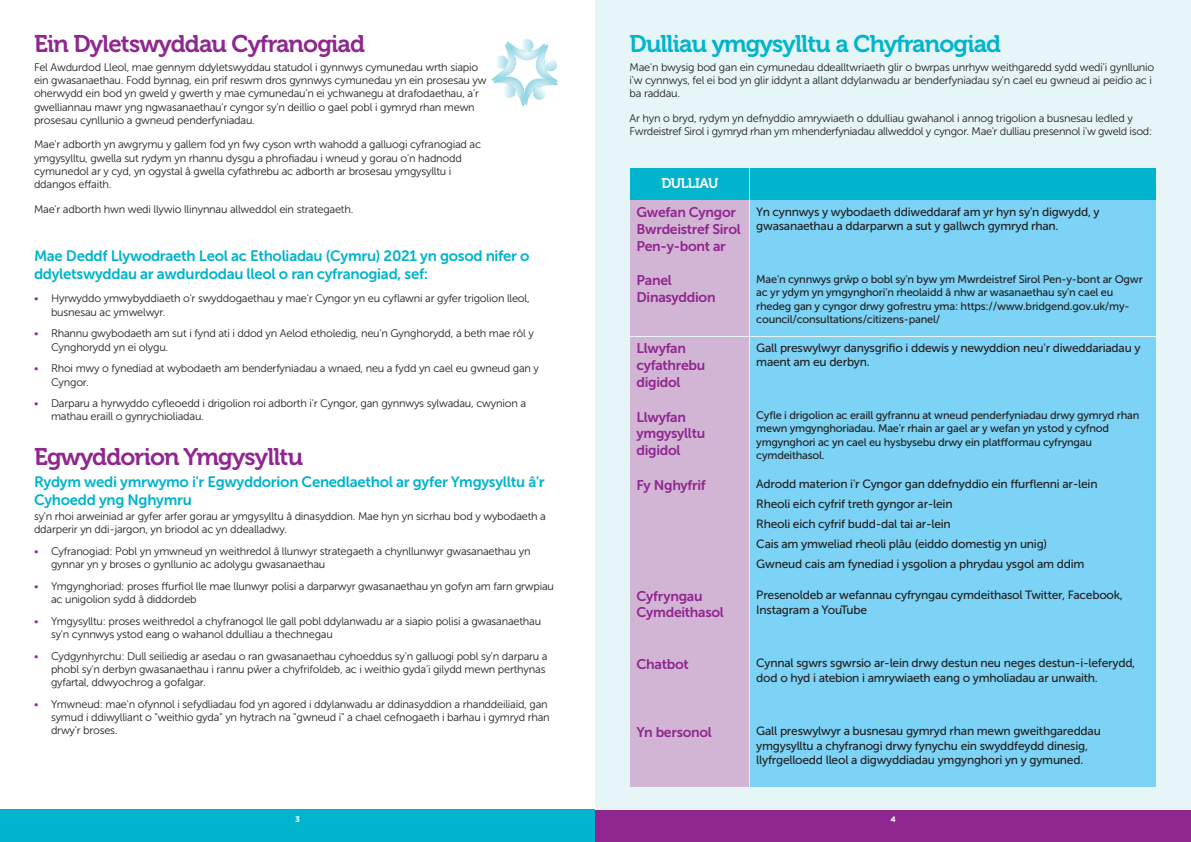
<style>
.page{position:relative;width:1191px;height:842px;background:#fff}
.page>*{position:absolute;margin:0;border:0;box-sizing:border-box;transform-origin:0 0}
.t1{font:24px "Museo 700";letter-spacing:-.035em;color:#90268f}
.t2{font:24px "Museo 700";letter-spacing:-.035em;color:#00b4cd}
.t3{font:15px/18px "Museo Sans 700";letter-spacing:-.02em;color:#00b4cd}
.t4{font:14px/16.8px "Museo Sans 700";letter-spacing:-.02em;color:#90268f}
.t5{font:14px "Museo 700";letter-spacing:-.035em;color:#fff}
.t6{font:12px/14.4px "Museo Sans 500";letter-spacing:-.02em;color:#231f20}
.t7{font:11px/13.2px "Museo Sans 300";letter-spacing:-.02em;color:#231f20}
.t8{font:11px/13.2px "Museo Sans 500";letter-spacing:-.02em;color:#231f20}
.t9{font:700 8px "Gotham";color:#fff}
.s1{color:#90268f}
</style>
<div class="page">
<div style="left:0;top:810px;width:595px;height:32px;background:#00b4cd"></div>
<div style="left:595px;top:810px;width:596px;height:32px;background:#90268f"></div>
<div style="left:595px;top:0;width:596px;height:810px;background:#e6f5f8"></div>
<div style="left:630px;top:169px;width:119px;height:31px;background:#00b4cd"></div>
<div style="left:750px;top:169px;width:406px;height:31px;background:#00b4cd"></div>
<div style="left:630px;top:201px;width:119px;height:67px;background:#d2b5d5"></div>
<div style="left:750px;top:201px;width:406px;height:67px;background:#7cd3f6"></div>
<div style="left:630px;top:269px;width:119px;height:67px;background:#d2b5d5"></div>
<div style="left:750px;top:269px;width:406px;height:67px;background:#7cd3f6"></div>
<div style="left:630px;top:337px;width:119px;height:67px;background:#d2b5d5"></div>
<div style="left:750px;top:337px;width:406px;height:67px;background:#7cd3f6"></div>
<div style="left:630px;top:405px;width:119px;height:67px;background:#d2b5d5"></div>
<div style="left:750px;top:405px;width:406px;height:67px;background:#7cd3f6"></div>
<div style="left:630px;top:473px;width:119px;height:110px;background:#d2b5d5"></div>
<div style="left:750px;top:473px;width:406px;height:110px;background:#7cd3f6"></div>
<div style="left:630px;top:584px;width:119px;height:67px;background:#d2b5d5"></div>
<div style="left:750px;top:584px;width:406px;height:67px;background:#7cd3f6"></div>
<div style="left:630px;top:652px;width:119px;height:67px;background:#d2b5d5"></div>
<div style="left:750px;top:652px;width:406px;height:67px;background:#7cd3f6"></div>
<div style="left:630px;top:720px;width:119px;height:67px;background:#d2b5d5"></div>
<div style="left:750px;top:720px;width:406px;height:67px;background:#7cd3f6"></div>
<svg style="left:491px;top:39px;width:67px;height:67px"></svg>
<p class="t1" style="left:34px;top:35px;width:332px">Ein Dyletswyddau Cyfranogiad</p>
<p class="t7" style="left:34px;top:62px;width:454px">Fel Awdurdod Lleol, mae gennym ddyletswyddau statudol i gynnwys cymunedau wrth siapio ein gwasanaethau. Fodd bynnag, ein prif reswm dros gynnwys cymunedau yn ein prosesau yw oherwydd ein bod yn gweld y gwerth y mae cymunedau'n ei ychwanegu at drafodaethau, a'r gwelliannau mawr yng ngwasanaethau'r cyngor sy'n deillio o gael pobl i gymryd rhan mewn prosesau cynllunio a gwneud penderfyniadau.</p>
<p class="t7" style="left:34px;top:139px;width:448px">Mae'r adborth yn awgrymu y gallem fod yn fwy cyson wrth wahodd a galluogi cyfranogiad ac ymgysylltu, gwella sut rydym yn rhannu dysgu a phrofiadau i wneud y gorau o'n hadnodd cymunedol ar y cyd, yn ogystal â gwella cyfathrebu ac adborth ar brosesau ymgysylltu i ddangos effaith.</p>
<p class="t7" style="left:34px;top:203px;width:321px">Mae'r adborth hwn wedi llywio llinynnau allweddol ein strategaeth.</p>
<p class="t3" style="left:34px;top:248px;width:497px">Mae Deddf Llywodraeth Leol ac Etholiadau (Cymru) 2021 yn gosod nifer o ddyletswyddau ar awdurdodau lleol o ran cyfranogiad, sef:</p>
<p class="t7" style="left:51px;top:293px;width:480px;text-indent:-17px"><span class="s1">•</span> Hyrwyddo ymwybyddiaeth o'r swyddogaethau y mae'r Cyngor yn eu cyflawni ar gyfer trigolion lleol, busnesau ac ymwelwyr.</p>
<p class="t7" style="left:51px;top:328px;width:484px;text-indent:-17px"><span class="s1">•</span> Rhannu gwybodaeth am sut i fynd ati i ddod yn Aelod etholedig, neu'n Gynghorydd, a beth mae rôl y<br>Cynghorydd yn ei olygu.</p>
<p class="t7" style="left:51px;top:363px;width:489px;text-indent:-17px"><span class="s1">•</span> Rhoi mwy o fynediad at wybodaeth am benderfyniadau a wnaed, neu a fydd yn cael eu gwneud gan y<br>Cyngor.</p>
<p class="t7" style="left:51px;top:398px;width:476px;text-indent:-17px"><span class="s1">•</span> Darparu a hyrwyddo cyfleoedd i drigolion roi adborth i'r Cyngor, gan gynnwys sylwadau, cwynion a mathau eraill o gynrychioliadau.</p>
<p class="t1" style="left:34px;top:448px;width:270px">Egwyddorion Ymgysylltu</p>
<p class="t3" style="left:34px;top:474px;width:512px">Rydym wedi ymrwymo i'r Egwyddorion Cenedlaethol ar gyfer Ymgysylltu â'r<br>Cyhoedd yng Nghymru</p>
<p class="t7" style="left:34px;top:511px;width:513px">sy'n rhoi arweiniad ar gyfer arfer gorau ar ymgysylltu â dinasyddion. Mae hyn yn sicrhau bod y wybodaeth a ddarperir yn ddi-jargon, yn briodol ac yn ddealladwy.</p>
<p class="t7" style="left:51px;top:546px;width:481px;text-indent:-17px"><span class="s1">•</span> Cyfranogiad: Pobl yn ymwneud yn weithredol â llunwyr strategaeth a chynllunwyr gwasanaethau yn gynnar yn y broses o gynllunio ac adolygu gwasanaethau</p>
<p class="t7" style="left:51px;top:581px;width:504px;text-indent:-17px"><span class="s1">•</span> Ymgynghoriad: proses ffurfiol lle mae llunwyr polisi a darparwyr gwasanaethau yn gofyn am farn grwpiau ac unigolion sydd â diddordeb</p>
<p class="t7" style="left:51px;top:615px;width:491px;text-indent:-17px"><span class="s1">•</span> Ymgysylltu: proses weithredol a chyfranogol lle gall pobl ddylanwadu ar a siapio polisi a gwasanaethau sy'n cynnwys ystod eang o wahanol ddulliau a thechnegau</p>
<p class="t7" style="left:51px;top:650px;width:498px;text-indent:-17px"><span class="s1">•</span> Cydgynhyrchu: Dull seiliedig ar asedau o ran gwasanaethau cyhoeddus sy'n galluogi pobl sy'n darparu a phobl sy'n derbyn gwasanaethau i rannu pŵer a chyfrifoldeb, ac i weithio gyda'i gilydd mewn perthynas gyfartal, ddwyochrog a gofalgar.</p>
<p class="t7" style="left:51px;top:698px;width:500px;text-indent:-17px"><span class="s1">•</span> Ymwneud: mae'n ofynnol i sefydliadau fod yn agored i ddylanwadu ar ddinasyddion a rhanddeiliaid, gan symud i ddiwylliant o "weithio gyda" yn hytrach na "gwneud i" a chael cefnogaeth i barhau i gymryd rhan drwy'r broses.</p>
<p class="t2" style="left:629px;top:35px;width:373px">Dulliau ymgysylltu a Chyfranogiad</p>
<p class="t7" style="left:629px;top:62px;width:526px">Mae'n bwysig bod gan ein cymunedau ddealltwriaeth glir o bwrpas unrhyw weithgaredd sydd wedi'i gynllunio i'w cynnwys, fel ei bod yn glir iddynt a allant ddylanwadu ar benderfyniadau sy'n cael eu gwneud ai peidio ac i ba raddau.</p>
<p class="t7" style="left:629px;top:113px;width:524px">Ar hyn o bryd, rydym yn defnyddio amrywiaeth o ddulliau gwahanol i annog trigolion a busnesau ledled y<br>Fwrdeistref Sirol i gymryd rhan ym mhenderfyniadau allweddol y cyngor. Mae'r dulliau presennol i'w gweld isod:</p>
<p class="t5" style="left:661px;top:178px;width:58px">DULLIAU</p>
<p class="t4" style="left:636px;top:205px;width:106px">Gwefan Cyngor<br>Bwrdeistref Sirol<br>Pen-y-bont ar</p>
<p class="t6" style="left:756px;top:206px;width:345px">Yn cynnwys y wybodaeth ddiweddaraf am yr hyn sy'n digwydd, y gwasanaethau a ddarparwn a sut y gallwch gymryd rhan.</p>
<p class="t4" style="left:636px;top:274px;width:81px">Panel<br>Dinasyddion</p>
<p class="t8" style="left:756px;top:274px;width:388px">Mae'n cynnwys grŵp o bobl sy'n byw ym Mwrdeistref Sirol Pen-y-bont ar Ogwr ac yr ydym yn ymgynghori'n rheolaidd â nhw ar wasanaethau sy'n cael eu rhedeg gan y cyngor drwy gofrestru yma: https://www.bridgend.gov.uk/my&shy;council/consultations/citizens-panel/</p>
<p class="t4" style="left:636px;top:342px;width:70px">Llwyfan cyfathrebu digidol</p>
<p class="t6" style="left:756px;top:342px;width:386px">Gall preswylwyr danysgrifio i ddewis y newyddion neu'r diweddariadau y maent am eu derbyn.</p>
<p class="t4" style="left:636px;top:410px;width:70px">Llwyfan ymgysylltu digidol</p>
<p class="t8" style="left:756px;top:410px;width:385px">Cyfle i drigolion ac eraill gyfrannu at wneud penderfyniadau drwy gymryd rhan mewn ymgynghoriadau. Mae'r rhain ar gael ar y wefan yn ystod y cyfnod ymgynghori ac yn cael eu hysbysebu drwy ein platfformau cyfryngau cymdeithasol.</p>
<p class="t4" style="left:636px;top:478px;width:71px">Fy Nghyfrif</p>
<p class="t6" style="left:756px;top:478px;width:343px">Adrodd materion i'r Cyngor gan ddefnyddio ein ffurflenni ar-lein</p>
<p class="t6" style="left:756px;top:498px;width:198px">Rheoli eich cyfrif treth gyngor ar-lein</p>
<p class="t6" style="left:756px;top:518px;width:196px">Rheoli eich cyfrif budd-dal tai ar-lein</p>
<p class="t6" style="left:756px;top:538px;width:292px">Cais am ymweliad rheoli plâu (eiddo domestig yn unig)</p>
<p class="t6" style="left:756px;top:558px;width:329px">Gwneud cais am fynediad i ysgolion a phrydau ysgol am ddim</p>
<p class="t4" style="left:636px;top:589px;width:89px">Cyfryngau<br>Cymdeithasol</p>
<p class="t6" style="left:756px;top:589px;width:368px">Presenoldeb ar wefannau cyfryngau cymdeithasol Twitter, Facebook,<br>Instagram a YouTube</p>
<p class="t4" style="left:636px;top:657px;width:54px">Chatbot</p>
<p class="t6" style="left:756px;top:657px;width:380px">Cynnal sgwrs sgwrsio ar-lein drwy destun neu neges destun-i-leferydd, dod o hyd i atebion i amrywiaeth eang o ymholiadau ar unwaith.</p>
<p class="t4" style="left:636px;top:725px;width:77px">Yn bersonol</p>
<p class="t6" style="left:756px;top:725px;width:346px">Gall preswylwyr a busnesau gymryd rhan mewn gweithgareddau ymgysylltu a chyfranogi drwy fynychu ein swyddfeydd dinesig, llyfrgelloedd lleol a digwyddiadau ymgynghori yn y gymuned.</p>
<p class="t9" style="left:295px;top:816px;width:6px">3</p>
<p class="t9" style="left:890px;top:816px;width:7px">4</p>
</div>
